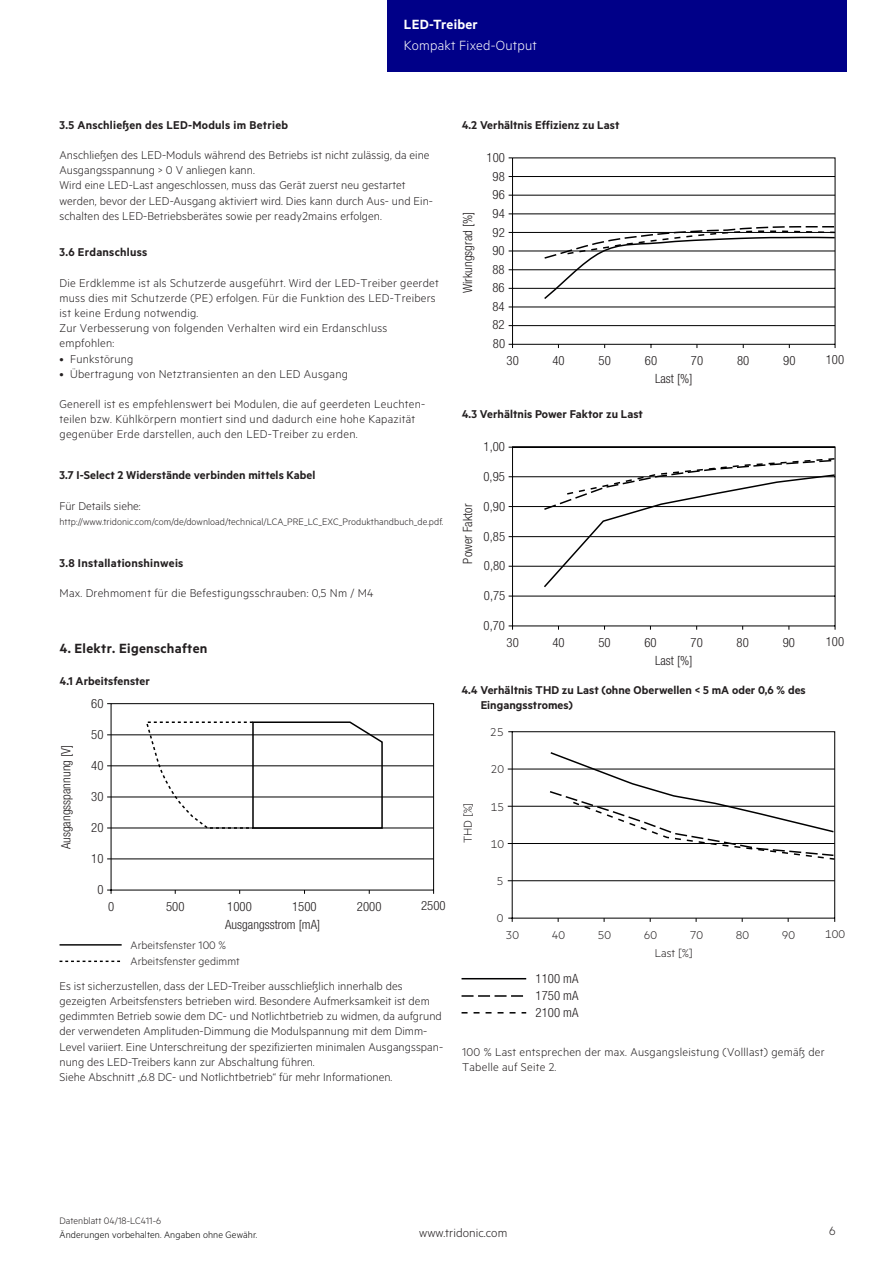
<style>
.page{position:relative;width:893px;height:1263px;background:#fff}
.page>*{position:absolute;margin:0;border:0;box-sizing:border-box;transform-origin:0 0}
.t1{font:600 15px "Metric";letter-spacing:.02em;color:#231f20}
.t2{font:300 15px "Metric";letter-spacing:.015em;color:#fff}
.t3{font:600 15px "Metric";letter-spacing:.015em;color:#fff}
.t4{font:300 13.5px "Metric";letter-spacing:.005em;color:#231f20}
.t5{font:300 12.75px/15.1px "Metric";letter-spacing:.005em;color:#231f20}
.t6{font:300 condensed 12.75px/18.6px "Helvetica Neue LTW1 G";letter-spacing:.005em;color:#231f20}
.t7{font:600 12.75px "Metric";letter-spacing:.005em;color:#231f20}
.t8{font:12.75px/15.1px "Tridonic Metric Print Semi";letter-spacing:.005em;color:#231f20}
.t9{font:12.75px "Tridonic Metric Print Light";letter-spacing:.005em;color:#231f20}
.t10{font:12.3px/16.5px "Tridonic Metric Print Light";letter-spacing:.005em;color:#231f20}
.t11{font:300 10.5px "Metric";letter-spacing:.005em;color:#231f20}
.t12{font:300 10.5px "Metric";letter-spacing:.01em;color:#000}
</style>
<div class="page">
<div style="left:387px;top:0;width:459px;height:72px;background:#008"></div>
<svg style="left:107px;top:703px;width:327px;height:191px"></svg>
<hr style="left:107px;top:858px;width:327px;height:1px;background:#000001">
<hr style="left:107px;top:828px;width:327px;height:1px;background:#000001">
<hr style="left:107px;top:797px;width:327px;height:1px;background:#000001">
<hr style="left:107px;top:765px;width:327px;height:1px;background:#000001">
<hr style="left:107px;top:734px;width:327px;height:1px;background:#000001">
<svg style="left:145px;top:721px;width:239px;height:109px"></svg>
<svg style="left:508px;top:157px;width:328px;height:192px"></svg>
<hr style="left:509px;top:269px;width:326px;height:1px;background:#000001">
<hr style="left:509px;top:251px;width:326px;height:1px;background:#000001">
<hr style="left:509px;top:307px;width:326px;height:1px;background:#000001">
<hr style="left:509px;top:325px;width:326px;height:1px;background:#000001">
<hr style="left:509px;top:213px;width:326px;height:1px;background:#000001">
<hr style="left:509px;top:195px;width:326px;height:1px;background:#000001">
<hr style="left:509px;top:176px;width:326px;height:1px;background:#000001">
<hr style="left:509px;top:232px;width:326px;height:1px;background:#000001">
<svg style="left:543px;top:225px;width:293px;height:76px"></svg>
<svg style="left:508px;top:446px;width:328px;height:184px"></svg>
<hr style="left:509px;top:566px;width:326px;height:1px;background:#000001">
<hr style="left:509px;top:506px;width:326px;height:1px;background:#000001">
<hr style="left:509px;top:536px;width:326px;height:1px;background:#000001">
<svg style="left:542px;top:457px;width:294px;height:132px"></svg>
<svg style="left:507px;top:731px;width:328px;height:191px"></svg>
<hr style="left:508px;top:880px;width:327px;height:1px;background:#000001">
<hr style="left:508px;top:843px;width:327px;height:1px;background:#000001">
<hr style="left:508px;top:806px;width:327px;height:1px;background:#000001">
<hr style="left:508px;top:769px;width:327px;height:1px;background:#000001">
<svg style="left:548px;top:751px;width:288px;height:110px"></svg>
<hr style="left:60px;top:944px;width:62px;height:1px;background:#000">
<svg style="left:60px;top:960px;width:61px;height:2px"></svg>
<hr style="left:462px;top:978px;width:64px;height:1px;background:#000001">
<svg style="left:462px;top:1012px;width:64px;height:1px"></svg>
<svg style="left:462px;top:995px;width:61px;height:2px"></svg>
<p class="t3" style="left:404px;top:15px;width:75px">LED-Treiber</p>
<p class="t2" style="left:404px;top:37px;width:135px">Kompakt Fixed-Output</p>
<p class="t7" style="left:60px;top:117px;width:230px">3.5 Anschließen des LED-Moduls im Betrieb</p>
<p class="t5" style="left:60px;top:147px;width:375px">Anschließen des LED-Moduls während des Betriebs ist nicht zulässig, da eine Ausgangsspannung &gt; 0 V anliegen kann.<br>Wird eine LED-Last angeschlossen, muss das Gerät zuerst neu gestartet werden, bevor der LED-Ausgang aktiviert wird. Dies kann durch Aus- und Ein&shy;schalten des LED-Betriebsberätes sowie per ready2mains erfolgen.</p>
<p class="t7" style="left:60px;top:245px;width:89px">3.6 Erdanschluss</p>
<p class="t5" style="left:60px;top:274px;width:381px">Die Erdklemme ist als Schutzerde ausgeführt. Wird der LED-Treiber geerdet muss dies mit Schutzerde (PE) erfolgen. Für die Funktion des LED-Treibers ist keine Erdung notwendig.<br>Zur Verbesserung von folgenden Verhalten wird ein Erdanschluss empfohlen:</p>
<p class="t5" style="left:60px;top:350px;width:75px">• Funkstörung</p>
<p class="t5" style="left:60px;top:366px;width:290px">• Übertragung von Netztransienten an den LED Ausgang</p>
<p class="t5" style="left:60px;top:396px;width:367px">Generell ist es empfehlenswert bei Modulen, die auf geerdeten Leuchten&shy;teilen bzw. Kühlkörpern montiert sind und dadurch eine hohe Kapazität gegenüber Erde darstellen, auch den LED-Treiber zu erden.</p>
<p class="t7" style="left:60px;top:468px;width:257px">3.7 I-Select 2 Widerstände verbinden mittels Kabel</p>
<p class="t5" style="left:60px;top:498px;width:83px">Für Details siehe:</p>
<p class="t11" style="left:60px;top:516px;width:385px">http://www.tridonic.com/com/de/download/technical/LCA_PRE_LC_EXC_Produkthandbuch_de.pdf.</p>
<p class="t7" style="left:60px;top:555px;width:125px">3.8 Installationshinweis</p>
<p class="t5" style="left:60px;top:585px;width:315px">Max. Drehmoment für die Befestigungsschrauben: 0,5 Nm / M4</p>
<p class="t1" style="left:59px;top:639px;width:150px">4. Elektr. Eigenschaften</p>
<p class="t7" style="left:60px;top:673px;width:92px">4.1 Arbeitsfenster</p>
<p class="t6" style="left:91px;top:694px;width:14px">60</p>
<p class="t6" style="left:57px;top:849px;width:106px;rotate:-90deg">Ausgangsspannung [V]</p>
<p class="t6" style="left:91px;top:725px;width:14px">50</p>
<p class="t6" style="left:91px;top:756px;width:14px">40</p>
<p class="t6" style="left:91px;top:787px;width:14px">30</p>
<p class="t6" style="left:91px;top:818px;width:14px">20</p>
<p class="t6" style="left:91px;top:849px;width:14px">10</p>
<p class="t6" style="left:97px;top:880px;width:8px">0</p>
<p class="t6" style="left:108px;top:897px;width:8px">0</p>
<p class="t6" style="left:166px;top:897px;width:20px">500</p>
<p class="t6" style="left:227px;top:897px;width:26px">1000</p>
<p class="t6" style="left:292px;top:897px;width:26px">1500</p>
<p class="t6" style="left:357px;top:897px;width:26px">2000</p>
<p class="t6" style="left:421px;top:896px;width:26px">2500</p>
<p class="t6" style="left:225px;top:915px;width:97px">Ausgangsstrom [mA]</p>
<p class="t10" style="left:131px;top:936px;width:111px">Arbeitsfenster 100 %<br>Arbeitsfenster gedimmt</p>
<p class="t5" style="left:60px;top:978px;width:385px">Es ist sicherzustellen, dass der LED-Treiber ausschließlich innerhalb des gezeigten Arbeitsfensters betrieben wird. Besondere Aufmerksamkeit ist dem gedimmten Betrieb sowie dem DC- und Notlichtbetrieb zu widmen, da aufgrund der verwendeten Amplituden-Dimmung die Modulspannung mit dem Dimm-Level variiert. Eine Unterschreitung der spezifizierten minimalen Ausgangsspan&shy;nung des LED-Treibers kann zur Abschaltung führen.<br>Siehe Abschnitt „6.8 DC- und Notlichtbetrieb“ für mehr Informationen.</p>
<p class="t7" style="left:462px;top:117px;width:159px">4.2 Verhältnis Effizienz zu Last</p>
<p class="t6" style="left:486px;top:148px;width:20px">100</p>
<p class="t6" style="left:493px;top:167px;width:14px">98</p>
<p class="t6" style="left:458px;top:293px;width:83px;rotate:-90deg">Wirkungsgrad [%]</p>
<p class="t6" style="left:493px;top:186px;width:14px">96</p>
<p class="t6" style="left:493px;top:204px;width:14px">94</p>
<p class="t6" style="left:493px;top:223px;width:14px">92</p>
<p class="t6" style="left:492px;top:241px;width:14px">90</p>
<p class="t6" style="left:492px;top:260px;width:14px">88</p>
<p class="t6" style="left:492px;top:278px;width:14px">86</p>
<p class="t6" style="left:492px;top:297px;width:14px">84<br>82</p>
<p class="t6" style="left:493px;top:334px;width:14px">80</p>
<p class="t6" style="left:506px;top:352px;width:14px">30</p>
<p class="t6" style="left:552px;top:352px;width:14px">40</p>
<p class="t6" style="left:599px;top:352px;width:14px">50</p>
<p class="t6" style="left:645px;top:352px;width:14px">60</p>
<p class="t6" style="left:691px;top:352px;width:14px">70</p>
<p class="t6" style="left:737px;top:352px;width:14px">80</p>
<p class="t6" style="left:783px;top:352px;width:14px">90</p>
<p class="t6" style="left:826px;top:351px;width:20px">100</p>
<p class="t6" style="left:655px;top:370px;width:39px">Last [%]</p>
<p class="t7" style="left:462px;top:406px;width:183px">4.3 Verhältnis Power Faktor zu Last</p>
<p class="t6" style="left:483px;top:437px;width:23px">1,00</p>
<p class="t6" style="left:458px;top:563px;width:61px;rotate:-90deg">Power Faktor</p>
<p class="t6" style="left:483px;top:467px;width:23px">0,95</p>
<p class="t6" style="left:484px;top:497px;width:23px">0,90</p>
<p class="t6" style="left:484px;top:527px;width:23px">0,85</p>
<p class="t6" style="left:484px;top:556px;width:23px">0,80</p>
<p class="t6" style="left:484px;top:586px;width:23px">0,75</p>
<p class="t6" style="left:484px;top:616px;width:23px">0,70</p>
<p class="t6" style="left:506px;top:633px;width:14px">30</p>
<p class="t6" style="left:552px;top:633px;width:14px">40</p>
<p class="t6" style="left:598px;top:633px;width:14px">50</p>
<p class="t6" style="left:644px;top:633px;width:14px">60</p>
<p class="t6" style="left:691px;top:633px;width:14px">70</p>
<p class="t6" style="left:737px;top:633px;width:14px">80</p>
<p class="t6" style="left:783px;top:633px;width:14px">90</p>
<p class="t6" style="left:826px;top:632px;width:20px">100</p>
<p class="t6" style="left:655px;top:651px;width:39px">Last [%]</p>
<p class="t8" style="left:481px;top:682px;width:327px;text-indent:-19px">4.4 Verhältnis THD zu Last (ohne Oberwellen &lt; 5 mA oder 0,6 % des<br>Eingangsstromes)</p>
<p class="t9" style="left:490px;top:724px;width:15px">25</p>
<p class="t9" style="left:460px;top:843px;width:42px;rotate:-90deg">THD [%]</p>
<p class="t9" style="left:491px;top:762px;width:15px">20</p>
<p class="t9" style="left:491px;top:799px;width:15px">15</p>
<p class="t9" style="left:491px;top:836px;width:15px">10</p>
<p class="t9" style="left:497px;top:874px;width:8px">5</p>
<p class="t9" style="left:497px;top:910px;width:8px">0</p>
<p class="t9" style="left:506px;top:928px;width:15px">30</p>
<p class="t9" style="left:552px;top:928px;width:15px">40</p>
<p class="t9" style="left:598px;top:928px;width:15px">50</p>
<p class="t9" style="left:644px;top:928px;width:15px">60</p>
<p class="t9" style="left:690px;top:928px;width:15px">70</p>
<p class="t9" style="left:736px;top:928px;width:15px">80</p>
<p class="t9" style="left:782px;top:928px;width:15px">90</p>
<p class="t9" style="left:825px;top:927px;width:21px">100</p>
<p class="t6" style="left:535px;top:969px;width:44px">1100 mA</p>
<p class="t6" style="left:535px;top:1003px;width:44px">2100 mA</p>
<p class="t6" style="left:535px;top:986px;width:44px">1750 mA</p>
<p class="t9" style="left:655px;top:946px;width:40px">Last [%]</p>
<p class="t5" style="left:462px;top:1043px;width:364px">100 % Last entsprechen der max. Ausgangsleistung (Volllast) gemäß der<br>Tabelle auf Seite 2.</p>
<p class="t11" style="left:60px;top:1215px;width:103px">Datenblatt 04/18-LC411-6</p>
<p class="t12" style="left:60px;top:1229px;width:199px">Änderungen vorbehalten. Angaben ohne Gewähr.</p>
<p class="t4" style="left:419px;top:1225px;width:90px">www.tridonic.com</p>
<p class="t4" style="left:829px;top:1223px;width:8px">6</p>
</div>
